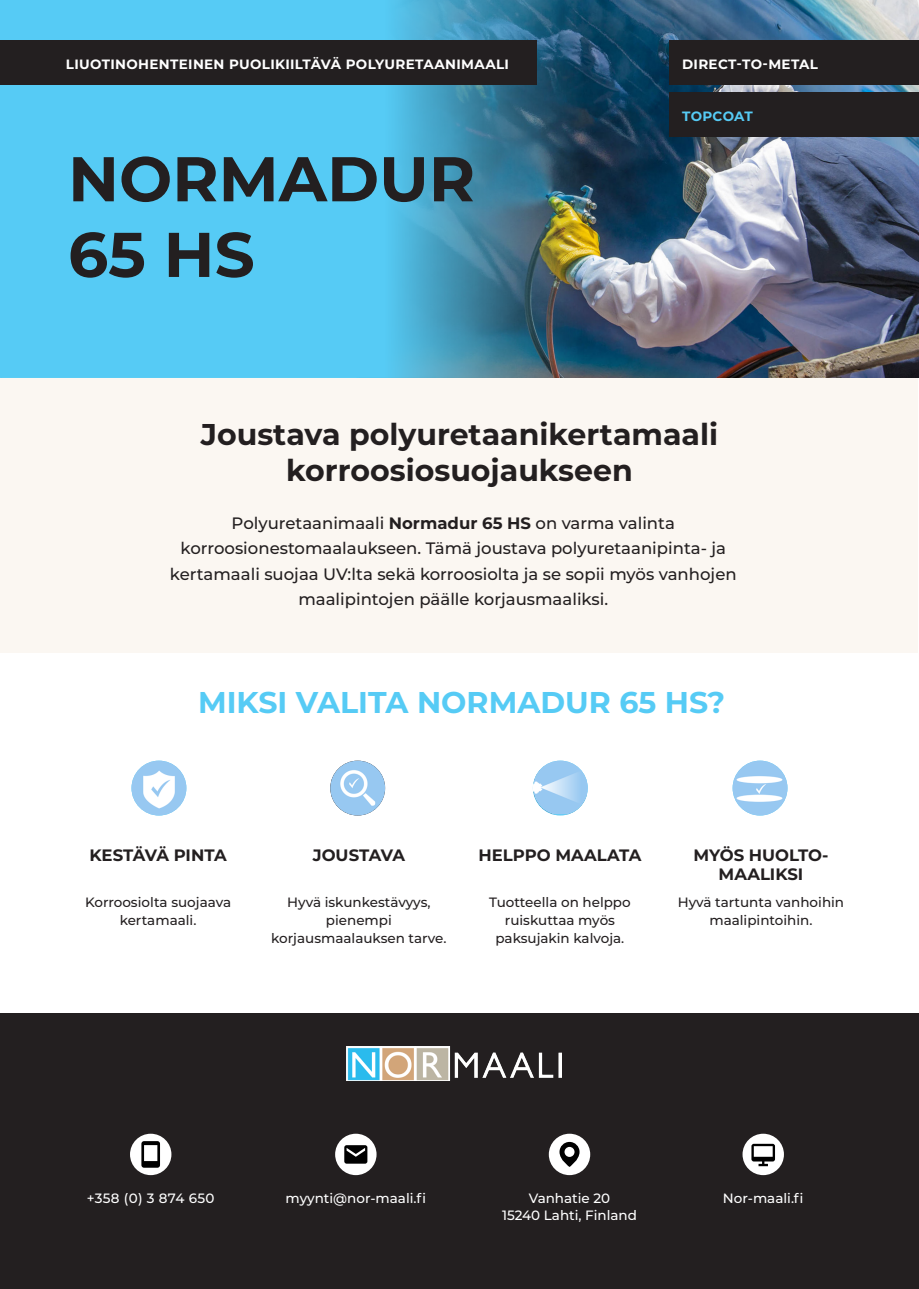
<style>
.page{position:relative;width:919px;height:1289px;background:#fff}
.page>*{position:absolute;margin:0;border:0;box-sizing:border-box;transform-origin:0 0}
.H1_sininen{font:700 63px/75.6px "Montserrat";color:#231f20}
.t1{font:700 30px/36px "Montserrat";color:#231f20;text-align:center}
.H2_sininen{font:700 30px "Montserrat";color:#56cbf5}
.P2_keskitetty{font:500 16.5px/25.5px "Montserrat";color:#231f20;text-align:center}
.H4_keskitetty{font:700 16.5px/19.8px "Montserrat";color:#231f20;text-align:center}
.P3_listaus_keskitetty{font:500 13.5px/18px "Montserrat";color:#231f20;text-align:center}
.t2{font:700 13.5px "Montserrat";letter-spacing:.025em;color:#fff}
.yhteystiedot{font:500 13.5px "Montserrat";color:#fff}
.yhteystiedot-2{font:500 13.5px "Montserrat";letter-spacing:.025em;color:#fff}
.t3{font:700 13.5px "Montserrat";letter-spacing:.015em;color:#56cbf5}
.s1{font-weight:700}
</style>
<div class="page">
<div style="left:1px;top:377px;width:917px;height:276px;background:#fbf7f2"></div>
<div style="left:0;top:1013px;width:918px;height:275px;background:#231f20"></div>
<img style="left:715px;top:0;width:203px;height:377px">
<div style="left:130px;top:1133px;width:41px;height:42px;background:#fff;border-radius:50%"></div>
<svg style="left:141px;top:1141px;width:19px;height:26px"></svg>
<div style="left:335px;top:1133px;width:41px;height:42px;background:#fff;border-radius:50%"></div>
<svg style="left:344px;top:1145px;width:23px;height:18px"></svg>
<div style="left:548px;top:1133px;width:42px;height:42px;background:#fff;border-radius:50%"></div>
<svg style="left:559px;top:1141px;width:20px;height:25px"></svg>
<div style="left:742px;top:1133px;width:41px;height:42px;background:#fff;border-radius:50%"></div>
<svg style="left:751px;top:1143px;width:24px;height:23px"></svg>
<img style="left:131px;top:760px;width:55px;height:55px;border-radius:27px">
<img style="left:330px;top:760px;width:55px;height:55px;border-radius:27px">
<img style="left:533px;top:760px;width:54px;height:54px">
<img style="left:732px;top:760px;width:55px;height:55px;border-radius:27px">
<div style="left:1px;top:1px;width:356px;height:376px;background:#56cbf5"></div>
<div style="left:0;top:0;width:358px;height:378px;border:2px solid #56cbf5"></div>
<img style="left:357px;top:0;width:358px;height:378px">
<img style="left:347px;top:1046px;width:215px;height:34px">
<div style="left:0;top:40px;width:536px;height:45px;background:#231f20"></div>
<div style="left:669px;top:93px;width:249px;height:44px;background:#231f20"></div>
<div style="left:669px;top:40px;width:249px;height:45px;background:#231f20"></div>
<h5 class="t2" style="left:66px;top:54px;width:444px">LIUOTINOHENTEINEN PUOLIKIILTÄVÄ POLYURETAANIMAALI</h5>
<p class="H1_sininen" style="left:68px;top:138px;width:408px">NORMADUR<br>65 HS</p>
<h5 class="t2" style="left:682px;top:54px;width:137px">DIRECT-TO-METAL</h5>
<h5 class="t3" style="left:682px;top:107px;width:72px">TOPCOAT</h5>
<h2 class="t1" style="left:201px;top:414px;width:518px">Joustava polyuretaanikertamaali korroosiosuojaukseen</h2>
<p class="P2_keskitetty" style="left:170px;top:509px;width:568px">Polyuretaanimaali <span class="s1">Normadur 65 HS</span> on varma valinta korroosionestomaalaukseen. Tämä joustava polyuretaanipinta- ja kertamaali suojaa UV:lta sekä korroosiolta ja se sopii myös vanhojen maalipintojen päälle korjausmaaliksi.</p>
<p class="H2_sininen" style="left:198px;top:680px;width:528px">MIKSI VALITA NORMADUR 65 HS?</p>
<p class="H4_keskitetty" style="left:89px;top:844px;width:139px">KESTÄVÄ PINTA</p>
<p class="P3_listaus_keskitetty" style="left:85px;top:892px;width:147px">Korroosiolta suojaava kertamaali.</p>
<p class="H4_keskitetty" style="left:313px;top:844px;width:94px">JOUSTAVA</p>
<p class="P3_listaus_keskitetty" style="left:271px;top:892px;width:177px">Hyvä iskunkestävyys, pienempi korjausmaalauksen tarve.</p>
<p class="H4_keskitetty" style="left:478px;top:844px;width:164px">HELPPO MAALATA</p>
<p class="P3_listaus_keskitetty" style="left:489px;top:892px;width:143px">Tuotteella on helppo ruiskuttaa myös paksujakin kalvoja.</p>
<p class="H4_keskitetty" style="left:693px;top:844px;width:137px">MYÖS HUOLTO-<br>MAALIKSI</p>
<p class="P3_listaus_keskitetty" style="left:677px;top:892px;width:168px">Hyvä tartunta vanhoihin maalipintoihin.</p>
<p class="yhteystiedot-2" style="left:87px;top:1188px;width:129px">+358 (0) 3 874 650</p>
<p class="yhteystiedot" style="left:285px;top:1188px;width:142px">myynti@nor-maali.fi</p>
<p class="yhteystiedot" style="left:528px;top:1188px;width:83px">Vanhatie 20</p>
<p class="yhteystiedot" style="left:722px;top:1188px;width:82px">Nor-maali.fi</p>
<p class="yhteystiedot" style="left:502px;top:1205px;width:136px">15240 Lahti, Finland</p>
</div>
